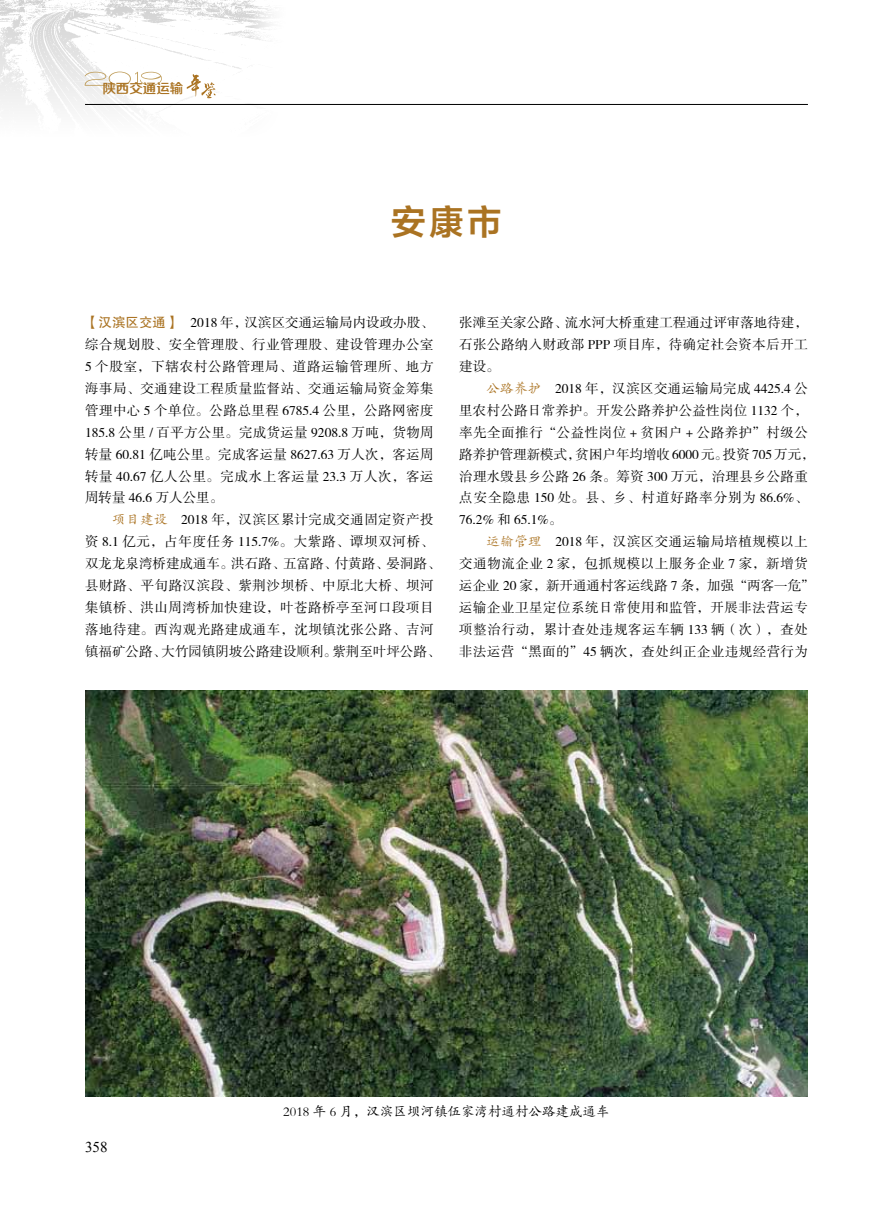
<style>
.page{position:relative;width:893px;height:1212px;background:#fff}
.page>*{position:absolute;margin:0;border:0;box-sizing:border-box;transform-origin:0 0}
.t1{font:34.5px "FZLTZCHK GBK1 0";color:#aa7322}
.t2{font:15px "Times New Roman";color:#000}
.t3{font:13.5px/21.9px "FZSSK GBK1 0";letter-spacing:.03em;color:#000}
.t4{font:13.5px "FZKTK GBK1 0";color:#000}
.t5{font:13.5px "FZZZHONGJW GB1 0";color:#aa7322}
.s1{font-family:"FZHTK GBK1 0";color:#aa7322}
.s2{font-family:"FZKTK GBK1 0";color:#aa7322}
</style>
<div class="page">
<img style="left:0;top:0;width:272px;height:108px">
<hr style="left:85px;top:104px;width:723px;height:1px;background:#000">
<svg style="left:187px;top:74px;width:29px;height:24px"></svg>
<svg style="left:85px;top:72px;width:77px;height:14px"></svg>
<img style="left:85px;top:690px;width:723px;height:406px">
<p class="t5" style="left:102px;top:81px;width:82px">陕西交通运输</p>
<h1 class="t1" style="left:391px;top:203px;width:112px">安康市</h1>
<p class="t3" style="left:85px;top:312px;width:350px;text-align:justify"><span class="s1">【汉滨区交通】　</span>2018 年，汉滨区交通运输局内设政办股、综合规划股、安全管理股、行业管理股、建设管理办公室5 个股室，下辖农村公路管理局、道路运输管理所、地方海事局、交通建设工程质量监督站、交通运输局资金筹集管理中心 5 个单位。公路总里程 6785.4 公里，公路网密度185.8 公里 / 百平方公里。完成货运量 9208.8 万吨，货物周转量 60.81 亿吨公里。完成客运量 8627.63 万人次，客运周转量 40.67 亿人公里。完成水上客运量 23.3 万人次，客运周转量 46.6 万人公里。</p>
<p class="t3" style="left:85px;top:509px;width:357px;text-indent:27px"><span class="s2">项目建设　</span>2018 年，汉滨区累计完成交通固定资产投资 8.1 亿元，占年度任务 115.7%。大紫路、谭坝双河桥、双龙龙泉湾桥建成通车。洪石路、五富路、付黄路、晏洞路、县财路、平旬路汉滨段、紫荆沙坝桥、中原北大桥、坝河集镇桥、洪山周湾桥加快建设，叶苍路桥亭至河口段项目落地待建。西沟观光路建成通车，沈坝镇沈张公路、吉河镇福矿公路、大竹园镇阴坡公路建设顺利。紫荆至叶坪公路、</p>
<p class="t3" style="left:459px;top:312px;width:350px;text-align:justify">张滩至关家公路、流水河大桥重建工程通过评审落地待建，石张公路纳入财政部 PPP 项目库，待确定社会资本后开工建设。</p>
<p class="t3" style="left:459px;top:378px;width:357px;text-indent:27px"><span class="s2">公路养护　</span>2018 年，汉滨区交通运输局完成 4425.4 公里农村公路日常养护。开发公路养护公益性岗位 1132 个，率先全面推行“公益性岗位 + 贫困户 + 公路养护”村级公路养护管理新模式，贫困户年均增收 6000元。投资 705万元，治理水毁县乡公路 26 条。筹资 300 万元，治理县乡公路重点安全隐患 150 处。县、乡、村道好路率分别为 86.6%、<br>76.2% 和 65.1%。</p>
<p class="t3" style="left:459px;top:531px;width:357px;text-indent:27px"><span class="s2">运输管理　</span>2018 年，汉滨区交通运输局培植规模以上交通物流企业 2 家，包抓规模以上服务企业 7 家，新增货运企业 20 家，新开通通村客运线路 7 条，加强“两客一危”运输企业卫星定位系统日常使用和监管，开展非法营运专项整治行动，累计查处违规客运车辆 133 辆（次），查处非法运营“黑面的”45 辆次，查处纠正企业违规经营行为</p>
<p class="t2" style="left:85px;top:1137px;width:24px">358</p>
<p class="t4" style="left:283px;top:1105px;width:328px">2018 年 6 月，汉滨区坝河镇伍家湾村通村公路建成通车</p>
</div>
